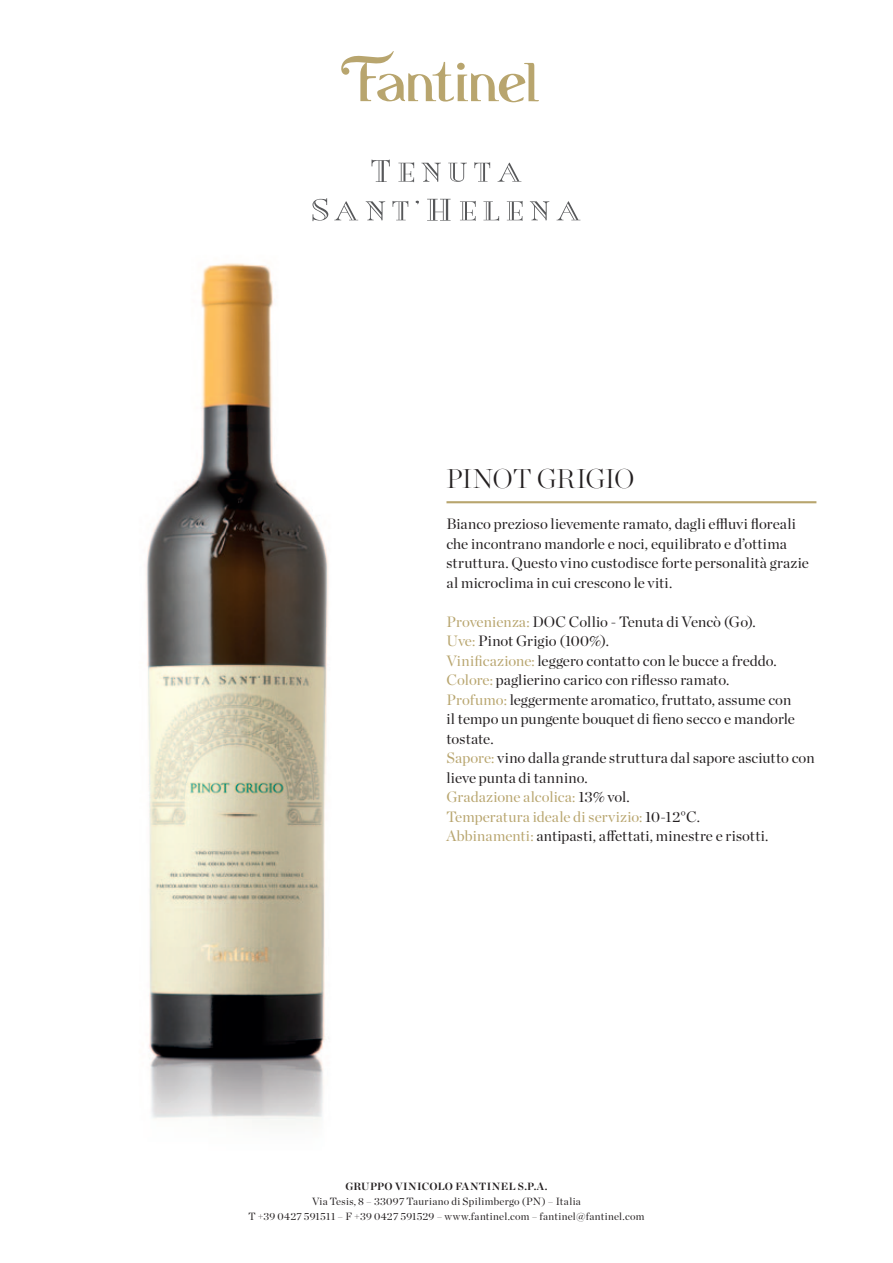
<style>
.page{position:relative;width:893px;height:1263px;background:#fff}
.page>*{position:absolute;margin:0;border:0;box-sizing:border-box;transform-origin:0 0}
.t1{font:200 27px "Chronicle Display";letter-spacing:-.015em;color:#231f20}
.t2{font:15px/19.5px "Chronicle Display";letter-spacing:.005em;color:#231f20}
.t3{font:10.5px/15px "Chronicle Display";letter-spacing:.025em;color:#231f20;text-align:center}
.t4{font:700 10.5px "Chronicle Display";letter-spacing:.03em;color:#231f20}
.s1{color:#b8a56e}
</style>
<div class="page">
<svg style="left:341px;top:51px;width:198px;height:51px"></svg>
<img style="left:146px;top:263px;width:183px;height:860px">
<svg style="left:372px;top:160px;width:18px;height:22px"></svg>
<svg style="left:398px;top:162px;width:16px;height:20px"></svg>
<svg style="left:421px;top:163px;width:20px;height:19px"></svg>
<svg style="left:448px;top:163px;width:19px;height:19px"></svg>
<svg style="left:474px;top:162px;width:16px;height:20px"></svg>
<svg style="left:497px;top:163px;width:24px;height:19px"></svg>
<svg style="left:312px;top:198px;width:16px;height:23px"></svg>
<svg style="left:334px;top:201px;width:24px;height:19px"></svg>
<svg style="left:366px;top:201px;width:19px;height:19px"></svg>
<svg style="left:393px;top:201px;width:15px;height:19px"></svg>
<svg style="left:427px;top:199px;width:24px;height:22px"></svg>
<svg style="left:460px;top:201px;width:16px;height:20px"></svg>
<svg style="left:483px;top:201px;width:16px;height:20px"></svg>
<svg style="left:507px;top:201px;width:16px;height:20px"></svg>
<svg style="left:530px;top:201px;width:19px;height:19px"></svg>
<svg style="left:557px;top:201px;width:23px;height:19px"></svg>
<hr style="left:446px;top:501px;width:370px;height:2px;background:#b8a56e">
<h1 class="t1" style="left:446px;top:458px;width:190px">PINOT GRIGIO</h1>
<p class="t2" style="left:446px;top:513px;width:364px">Bianco prezioso lievemente ramato, dagli effluvi floreali che incontrano mandorle e noci, equilibrato e d’ottima struttura. Questo vino custodisce forte personalità grazie al microclima in cui crescono le viti.</p>
<p class="t2" style="left:446px;top:611px;width:370px"><span class="s1">Provenienza:</span> DOC Collio - Tenuta di Vencò (Go).<br><span class="s1">Uve:</span> Pinot Grigio (100%).<br><span class="s1">Vinificazione:</span> leggero contatto con le bucce a freddo.<br><span class="s1">Colore:</span> paglierino carico con riflesso ramato.<br><span class="s1">Profumo:</span> leggermente aromatico, fruttato, assume con<br>il tempo un pungente bouquet di fieno secco e mandorle tostate.<br><span class="s1">Sapore:</span> vino dalla grande struttura dal sapore asciutto con lieve punta di tannino.<br><span class="s1">Gradazione alcolica:</span> 13% vol.<br><span class="s1">Temperatura ideale di servizio:</span> 10-12°C.<br><span class="s1">Abbinamenti:</span> antipasti, affettati, minestre e risotti.</p>
<p class="t4" style="left:345px;top:1178px;width:204px">GRUPPO VINICOLO FANTINEL S.P.A.</p>
<p class="t3" style="left:248px;top:1193px;width:397px">Via Tesis, 8 – 33097 Tauriano di Spilimbergo (PN) – Italia<br>T +39 0427 591511 – F +39 0427 591529 – www.fantinel.com – fantinel@fantinel.com</p>
</div>
